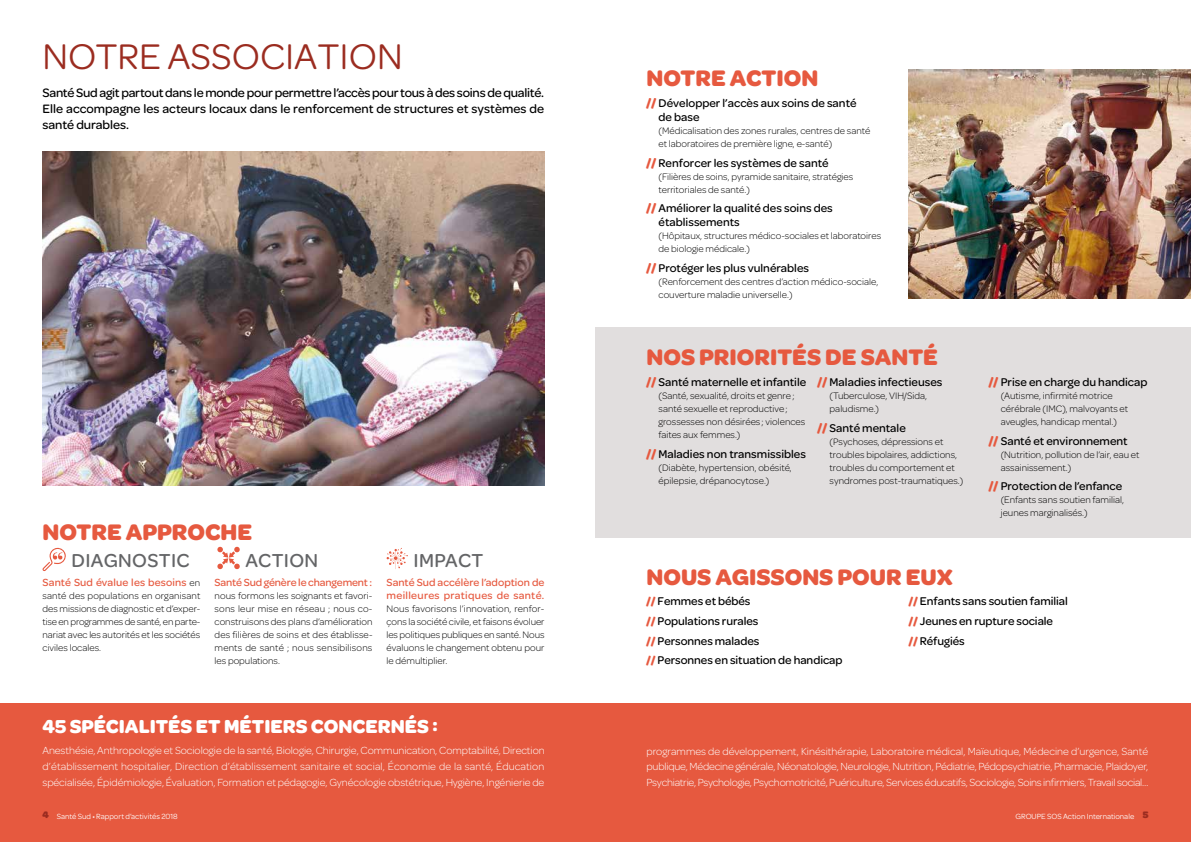
<style>
.page{position:relative;width:1191px;height:842px;background:#fff}
.page>*{position:absolute;margin:0;border:0;box-sizing:border-box;transform-origin:0 0}
.t1{font:38px "Omnes";color:#9b2c20}
.t2{font:700 24px "Omnes";color:#e6593f}
.t3{font:700 20px "Omnes";color:#fff}
.t4{font:500 20px "Omnes";letter-spacing:.015em;color:#646567}
.t5{font:500 13px/16px "Omnes";letter-spacing:.005em;color:#000;text-align:justify}
.t6{font:500 12px/19.7px "Omnes";color:#000}
.t7{font:300 11px/15.7px "Omnes";letter-spacing:-.015em;color:#fff;text-align:justify}
.t8{font:500 11px/13px "Omnes";letter-spacing:.005em;color:#e6593f}
.t9{font:300 10px/13px "Omnes";color:#000}
.t10{font:8px "Omnes";color:#fff}
.s1{font-weight:300;font-size:10px;color:#000}
.s2{font-weight:900;color:#e6593f}
.s3{font-weight:900;font-size:11px;color:#e6593f}
.s4{font-weight:900;font-size:10px;color:#9b2c20}
</style>
<div class="page">
<div style="left:595px;top:327px;width:596px;height:211px;background:#e1dede"></div>
<div style="left:0;top:703px;width:1191px;height:139px;background:#e6593f"></div>
<svg style="left:42px;top:547px;width:24px;height:24px"></svg>
<svg style="left:217px;top:546px;width:23px;height:23px"></svg>
<svg style="left:386px;top:548px;width:22px;height:21px"></svg>
<img style="left:43px;top:152px;width:501px;height:333px">
<img style="left:909px;top:69px;width:282px;height:229px">
<h1 class="t1" style="left:43px;top:31px;width:362px">NOTRE ASSOCIATION</h1>
<h3 class="t5" style="left:43px;top:84px;width:503px">Santé Sud agit partout dans le monde pour permettre l’accès pour tous à des soins de qualité.<br>Elle accompagne les acteurs locaux dans le renforcement de structures et systèmes de santé durables.</h3>
<h2 class="t2" style="left:43px;top:514px;width:211px">NOTRE APPROCHE</h2>
<h3 class="t4" style="left:71px;top:547px;width:120px">DIAGNOSTIC</h3>
<p class="t8" style="left:43px;top:575px;width:159px">Santé Sud évalue les besoins <span class="s1">en</span></p>
<p class="t9" style="left:43px;top:589px;width:159px;text-align:justify">santé des populations en organisant des missions de diagnostic et d’exper&shy;tise en programmes de santé, en parte&shy;nariat avec les autorités et les sociétés civiles locales.</p>
<h3 class="t4" style="left:245px;top:547px;width:74px">ACTION</h3>
<p class="t8" style="left:214px;top:575px;width:159px">Santé Sud génère le changement :</p>
<p class="t9" style="left:214px;top:589px;width:159px;text-align:justify">nous formons les soignants et favori&shy;sons leur mise en réseau ; nous co&shy;construisons des plans d’amélioration des filières de soins et des établisse&shy;ments de santé ; nous sensibilisons les populations.</p>
<h3 class="t4" style="left:413px;top:547px;width:72px">IMPACT</h3>
<p class="t8" style="left:386px;top:575px;width:159px">Santé Sud accélère l’adoption de meilleures pratiques de santé.</p>
<p class="t9" style="left:386px;top:602px;width:159px;text-align:justify">Nous favorisons l’innovation, renfor&shy;çons la société civile, et faisons évoluer les politiques publiques en santé. Nous évaluons le changement obtenu pour le démultiplier.</p>
<h2 class="t2" style="left:646px;top:60px;width:173px">NOTRE ACTION</h2>
<p class="t6" style="left:658px;top:95px;width:200px;line-height:14px;text-indent:-12px"><span class="s2">//</span> Développer l’accès aux soins de santé de base</p>
<p class="t9" style="left:658px;top:124px;width:213px">(Médicalisation des zones rurales, centres de santé et laboratoires de première ligne, e-santé)</p>
<p class="t6" style="left:646px;top:152px;width:184px"><span class="s2">//</span> Renforcer les systèmes de santé</p>
<p class="t9" style="left:658px;top:170px;width:196px">(Filières de soins, pyramide sanitaire, stratégies territoriales de santé.)</p>
<p class="t6" style="left:658px;top:201px;width:176px;line-height:14px;text-indent:-12px"><span class="s2">//</span> Améliorer la qualité des soins des établissements</p>
<p class="t9" style="left:658px;top:229px;width:224px">(Hôpitaux, structures médico-sociales et laboratoires de biologie médicale.)</p>
<p class="t6" style="left:646px;top:257px;width:164px"><span class="s2">//</span> Protéger les plus vulnérables</p>
<p class="t9" style="left:658px;top:275px;width:221px">(Renforcement des centres d’action médico-sociale, couverture maladie universelle.)</p>
<h2 class="t2" style="left:646px;top:339px;width:293px">NOS PRIORITÉS DE SANTÉ</h2>
<p class="t6" style="left:646px;top:372px;width:161px"><span class="s2">//</span> Santé maternelle et infantile</p>
<p class="t9" style="left:658px;top:389px;width:148px">(Santé, sexualité, droits et genre; santé sexuelle et reproductive; grossesses non désirées ; violences faites aux femmes.)</p>
<p class="t6" style="left:646px;top:443px;width:161px"><span class="s2">//</span> Maladies non transmissibles</p>
<p class="t9" style="left:658px;top:461px;width:135px">(Diabète, hypertension, obésité, épilepsie, drépanocytose.)</p>
<p class="t6" style="left:817px;top:372px;width:126px"><span class="s2">//</span> Maladies infectieuses</p>
<p class="t9" style="left:829px;top:389px;width:99px">(Tuberculose, VIH/Sida, paludisme.)</p>
<p class="t6" style="left:817px;top:417px;width:90px"><span class="s2">//</span> Santé mentale</p>
<p class="t9" style="left:829px;top:435px;width:135px">(Psychoses, dépressions et troubles bipolaires, addictions, troubles du comportement et syndromes post-traumatiques.)</p>
<p class="t6" style="left:988px;top:372px;width:160px"><span class="s2">//</span> Prise en charge du handicap</p>
<p class="t9" style="left:1000px;top:389px;width:129px">(Autisme, infirmité motrice cérébrale (IMC), malvoyants et aveugles, handicap mental.)</p>
<p class="t6" style="left:988px;top:430px;width:140px"><span class="s2">//</span> Santé et environnement</p>
<p class="t9" style="left:1000px;top:448px;width:140px">(Nutrition, pollution de l’air, eau et assainissement.)</p>
<p class="t6" style="left:988px;top:476px;width:135px"><span class="s2">//</span> Protection de l’enfance</p>
<p class="t9" style="left:1000px;top:493px;width:125px">(Enfants sans soutien familial, jeunes marginalisés.)</p>
<h2 class="t2" style="left:646px;top:559px;width:308px">NOUS AGISSONS POUR EUX</h2>
<p class="t6" style="left:646px;top:591px;width:197px"><span class="s3">//</span> Femmes et bébés<br><span class="s3">//</span> Populations rurales<br><span class="s3">//</span> Personnes malades<br><span class="s3">//</span> Personnes en situation de handicap</p>
<p class="t6" style="left:909px;top:591px;width:161px"><span class="s3">//</span> Enfants sans soutien familial <span class="s3">//</span> Jeunes en rupture sociale<br><span class="s3">//</span> Réfugiés</p>
<h3 class="t3" style="left:43px;top:711px;width:397px">45 SPÉCIALITÉS ET MÉTIERS CONCERNÉS :</h3>
<p class="t7" style="left:43px;top:743px;width:504px">Anesthésie, Anthropologie et Sociologie de la santé, Biologie, Chirurgie, Communication, Comptabilité, Direction d’établissement hospitalier, Direction d’établissement sanitaire et social, Économie de la santé, Éducation spécialisée, Épidémiologie, Évaluation, Formation et pédagogie, Gynécologie obstétrique, Hygiène, Ingénierie de</p>
<p class="t7" style="left:646px;top:743px;width:503px">programmes de développement, Kinésithérapie, Laboratoire médical, Maïeutique, Médecine d’urgence, Santé publique, Médecine générale, Néonatologie, Neurologie, Nutrition, Pédiatrie, Pédopsychiatrie, Pharmacie, Plaidoyer, Psychiatrie, Psychologie, Psychomotricité, Puériculture, Services éducatifs, Sociologie, Soins infirmiers, Travail social…</p>
<p class="t10" style="left:43px;top:810px;width:137px"><span class="s4">4</span> Santé Sud • Rapport d’activités 2018</p>
<p class="t10" style="left:1015px;top:810px;width:134px">GROUPE SOS Action Internationale <span class="s4">5</span></p>
</div>
